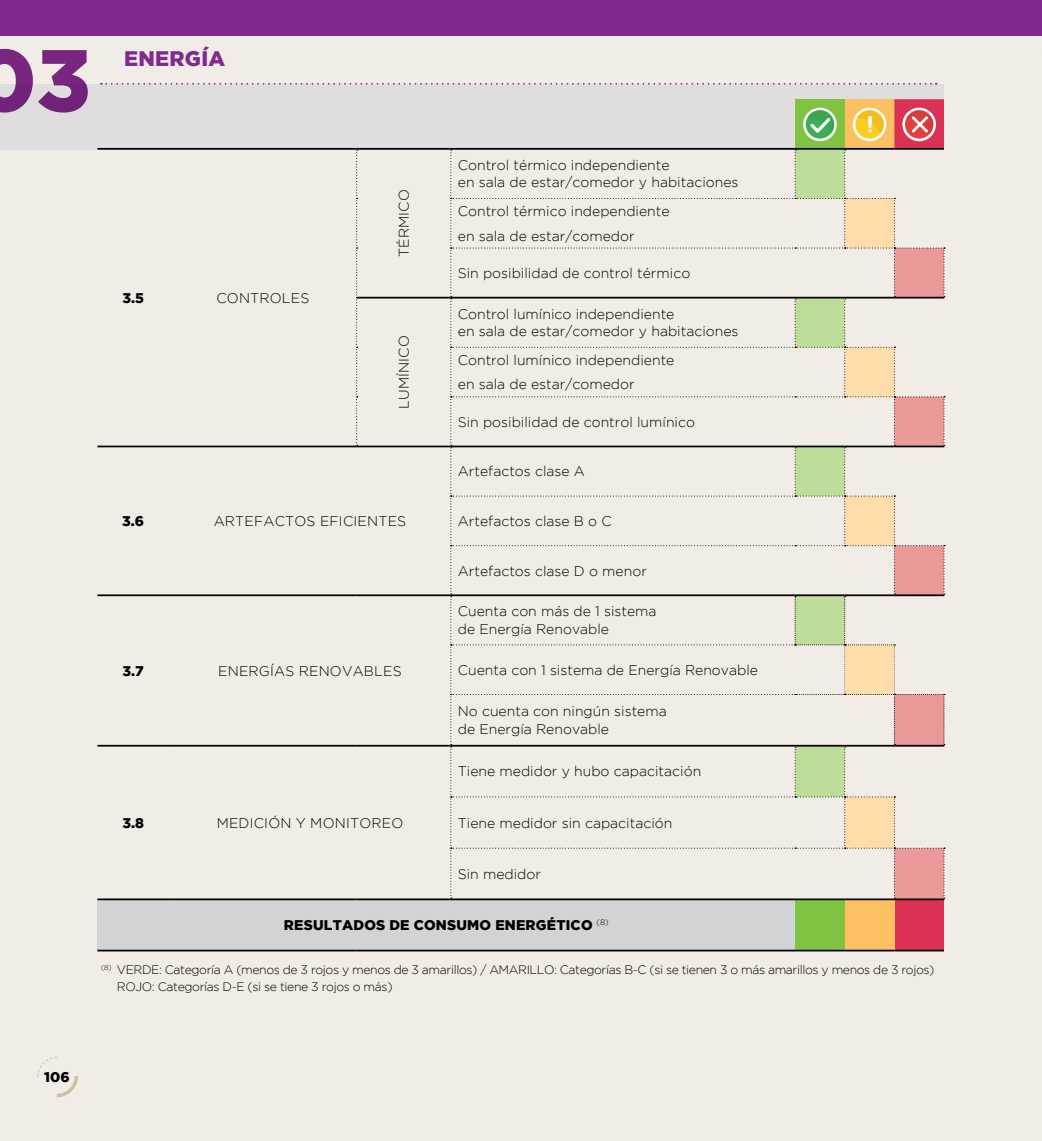
<style>
.page{position:relative;width:1042px;height:1141px;background:#f1ede6}
.page>*{position:absolute;margin:0;border:0;box-sizing:border-box;transform-origin:0 0}
.t1{font:900 87.5px "Gotham";color:#812990}
.t2{font:900 21px "Gotham";letter-spacing:.015em;color:#812990}
.t3{font:300 14px/17.5px "Gotham";color:#000}
.t4{font:900 14px "Gotham";letter-spacing:.015em;color:#000}
.t5{font:300 12.25px/17.5px "Gotham";letter-spacing:-.03em;color:#000}
</style>
<div class="page">
<svg style="left:37px;top:1057px;width:41px;height:41px"></svg>
<div style="left:0;top:85px;width:943px;height:65px;background:#e0dedd"></div>
<div style="left:97px;top:899px;width:698px;height:52px;background:#d1d3d4"></div>
<hr style="left:97px;top:148px;width:72px;height:2px;background:#000">
<hr style="left:169px;top:148px;width:188px;height:2px;background:#000">
<hr style="left:357px;top:148px;width:94px;height:2px;background:#000">
<hr style="left:357px;top:297px;width:94px;height:2px;background:#000">
<svg style="left:356px;top:150px;width:2px;height:296px"></svg>
<hr style="left:97px;top:446px;width:72px;height:1px;background:#000">
<hr style="left:169px;top:446px;width:188px;height:1px;background:#000">
<hr style="left:357px;top:446px;width:94px;height:1px;background:#000">
<hr style="left:97px;top:594px;width:72px;height:2px;background:#000">
<hr style="left:169px;top:594px;width:188px;height:2px;background:#000">
<hr style="left:357px;top:594px;width:94px;height:2px;background:#000">
<hr style="left:97px;top:745px;width:72px;height:2px;background:#000">
<hr style="left:169px;top:745px;width:188px;height:2px;background:#000">
<hr style="left:357px;top:745px;width:94px;height:2px;background:#000">
<hr style="left:97px;top:898px;width:72px;height:2px;background:#000">
<hr style="left:169px;top:898px;width:188px;height:2px;background:#000">
<hr style="left:357px;top:898px;width:94px;height:2px;background:#000">
<hr style="left:97px;top:950px;width:72px;height:1px;background:#000">
<hr style="left:169px;top:950px;width:188px;height:1px;background:#000">
<hr style="left:357px;top:950px;width:94px;height:1px;background:#000">
<svg style="left:450px;top:99px;width:495px;height:852px"></svg>
<div style="left:0;top:0;width:1042px;height:35px;background:#812990"></div>
<svg style="left:101px;top:83px;width:836px;height:2px"></svg>
<h1 class="t1" style="left:-27px;top:30px;width:120px">03</h1>
<h2 class="t2" style="left:124px;top:47px;width:103px">ENERGÍA</h2>
<p class="t4" style="left:122px;top:290px;width:23px">3.5</p>
<p class="t3" style="left:216px;top:289px;width:94px">CONTROLES</p>
<p class="t3" style="left:395px;top:257px;width:69px;rotate:-90deg">TÉRMICO</p>
<p class="t3" style="left:395px;top:409px;width:75px;rotate:-90deg">LUMÍNICO</p>
<p class="t4" style="left:122px;top:513px;width:23px">3.6</p>
<p class="t3" style="left:214px;top:512px;width:194px">ARTEFACTOS EFICIENTES</p>
<p class="t4" style="left:123px;top:663px;width:23px">3.7</p>
<p class="t3" style="left:218px;top:662px;width:185px">ENERGÍAS RENOVABLES</p>
<p class="t3" style="left:458px;top:156px;width:282px">Control térmico independiente<br>en sala de estar/comedor y habitaciones</p>
<p class="t3" style="left:458px;top:199px;width:213px;line-height:24.5px">Control térmico independiente en sala de estar/comedor</p>
<p class="t3" style="left:458px;top:264px;width:234px">Sin posibilidad de control térmico</p>
<p class="t3" style="left:458px;top:305px;width:282px">Control lumínico independiente<br>en sala de estar/comedor y habitaciones</p>
<p class="t3" style="left:458px;top:348px;width:218px;line-height:24.5px">Control lumínico independiente en sala de estar/comedor</p>
<p class="t3" style="left:458px;top:413px;width:239px">Sin posibilidad de control lumínico</p>
<p class="t3" style="left:458px;top:463px;width:129px">Artefactos clase A</p>
<p class="t3" style="left:458px;top:512px;width:155px">Artefactos clase B o C</p>
<p class="t3" style="left:458px;top:562px;width:191px">Artefactos clase D o menor</p>
<p class="t3" style="left:458px;top:603px;width:200px">Cuenta con más de 1 sistema de Energía Renovable</p>
<p class="t3" style="left:458px;top:661px;width:302px">Cuenta con 1 sistema de Energía Renovable</p>
<p class="t3" style="left:458px;top:703px;width:210px">No cuenta con ningún sistema de Energía Renovable</p>
<p class="t3" style="left:458px;top:763px;width:245px">Tiene medidor y hubo capacitación</p>
<p class="t3" style="left:458px;top:814px;width:216px">Tiene medidor sin capacitación</p>
<p class="t3" style="left:458px;top:865px;width:85px">Sin medidor</p>
<p class="t4" style="left:284px;top:917px;width:326px">RESULTADOS DE CONSUMO ENERGÉTICO <sup>(8)</sup></p>
<p class="t4" style="left:122px;top:815px;width:23px">3.8</p>
<p class="t3" style="left:217px;top:814px;width:188px">MEDICIÓN Y MONITOREO</p>
<p class="t5" style="left:117px;top:961px;width:819px;text-indent:-16px"><sup>(8)</sup> VERDE: Categoría A (menos de 3 rojos y menos de 3 amarillos) / AMARILLO: Categorías B-C (si se tienen 3 o más amarillos y menos de 3 rojos)<br>ROJO: Categorías D-E (si se tiene 3 rojos o más)</p>
<p class="t4" style="left:44px;top:1069px;width:27px">106</p>
</div>
